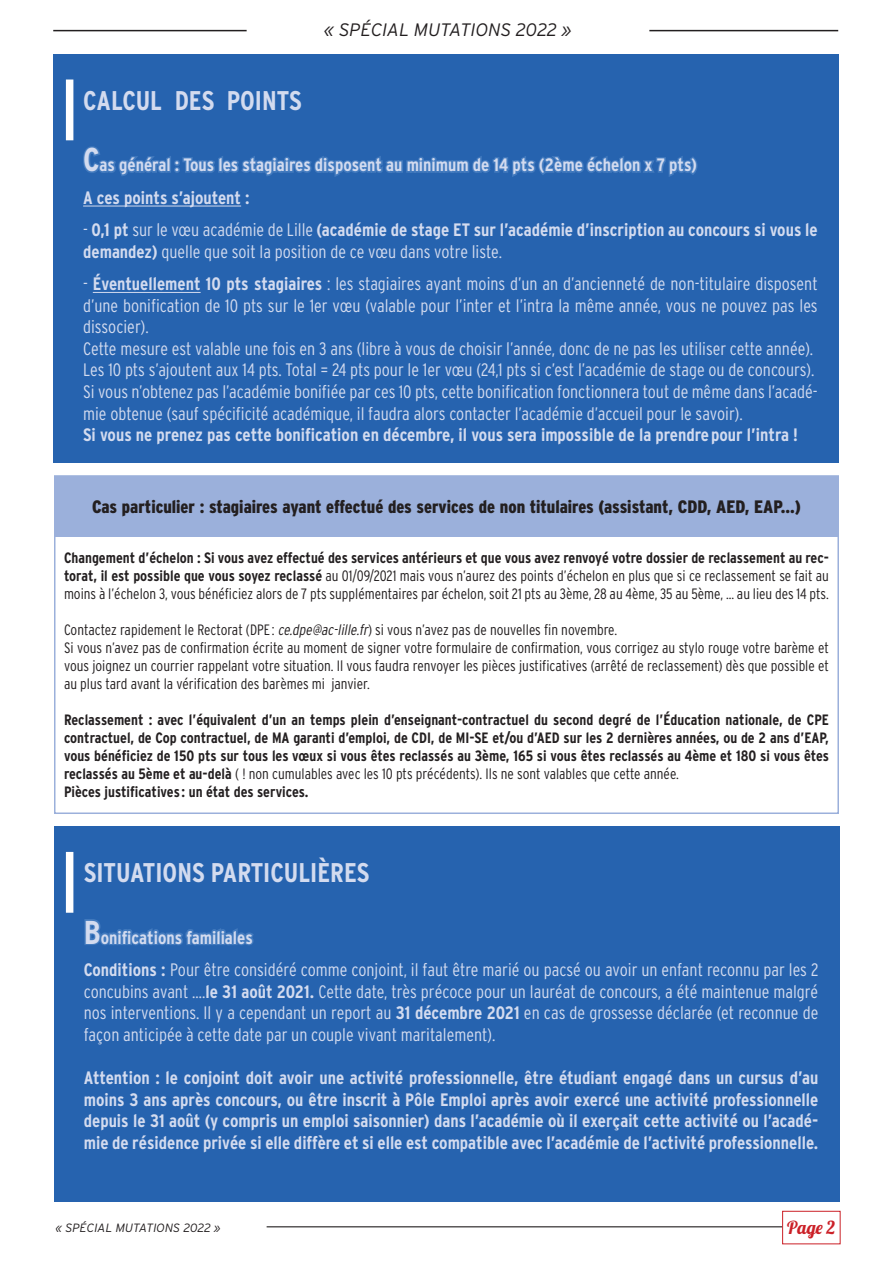
<style>
.page{position:relative;width:893px;height:1263px;background:#fff}
.page>*{position:absolute;margin:0;border:0;box-sizing:border-box;transform-origin:0 0}
.t1{font:700 condensed 27px "Interstate";color:#d3dbef}
.t2{font:300 condensed 18px/21.6px "Interstate";color:#d3dbef;text-align:justify}
.t3{font:700 condensed 18px/21.6px "Interstate";color:#d3dbef}
.t4{font:900 condensed 18px "Interstate";color:#231f20}
.t5{font:italic 300 18px "Interstate";color:#231f20}
.t6{font:18px "Lobster 1.4";color:#cb2027}
.t7{font:300 condensed 15px/18px "Interstate";color:#231f20;text-align:justify}
.t8{font:700 condensed 15px/18px "Interstate";color:#231f20;text-align:justify}
.t9{font:italic 300 12px "Interstate";color:#231f20}
.s1{font-size:33px}
.s2{font-weight:300}
.s3{font-weight:700}
.s4{font-style:italic}
</style>
<div class="page">
<hr style="left:59px;top:1226px;width:723px;height:1px;background:#231f20">
<div style="left:55px;top:1212px;width:211px;height:31px;background:#fff"></div>
<div style="left:782px;top:1211px;width:58px;height:33px;border:1px solid #cb2027"></div>
<div style="left:53px;top:54px;width:786px;height:408px;background:#2663af"></div>
<hr style="left:83px;top:206px;width:158px;height:1px;background:#d3dbef">
<hr style="left:93px;top:292px;width:108px;height:1px;background:#d3dbef">
<svg style="left:83px;top:146px;width:615px;height:31px"></svg>
<div style="left:54px;top:826px;width:786px;height:376px;background:#2663af"></div>
<svg style="left:84px;top:919px;width:170px;height:26px"></svg>
<div style="left:66px;top:80px;width:7px;height:60px;background:#fff"></div>
<div style="left:66px;top:852px;width:7px;height:61px;background:#fff"></div>
<div style="left:55px;top:476px;width:783px;height:60px;background:#9bb0db"></div>
<div style="left:54px;top:475px;width:785px;height:62px;border:2px solid #9bb0db"></div>
<div style="left:54px;top:535px;width:785px;height:279px;border:2px solid #9bb0db"></div>
<hr style="left:53px;top:30px;width:785px;height:1px;background:#231f20">
<div style="left:247px;top:14px;width:402px;height:31px;background:#fff"></div>
<p class="t5" style="left:324px;top:19px;width:249px">« SPÉCIAL MUTATIONS 2022 »</p>
<p class="t1" style="left:83px;top:85px;width:220px">CALCUL DES POINTS</p>
<p class="t3" style="left:83px;top:154px;width:615px"><span class="s1">C</span>as général : Tous les stagiaires disposent au minimum de 14 pts (2ème échelon x 7 pts)</p>
<p class="t3" style="left:83px;top:186px;width:168px">A ces points s’ajoutent :</p>
<p class="t3" style="left:83px;top:219px;width:736px"><span class="s2">-</span> 0,1 pt <span class="s2">sur le vœu académie de Lille</span> (académie de stage ET sur l’académie d’inscription au concours si vous le demandez) <span class="s2">quelle que soit la position de ce vœu dans votre liste.</span></p>
<p class="t2" style="left:83px;top:273px;width:736px">- <span class="s3">Éventuellement 10 pts stagiaires</span> : les stagiaires ayant moins d’un an d’ancienneté de non-titulaire disposent d’une bonification de 10 pts sur le 1er vœu (valable pour l’inter et l’intra la même année, vous ne pouvez pas les dissocier).</p>
<p class="t2" style="left:83px;top:338px;width:731px">Cette mesure est valable une fois en 3 ans (libre à vous de choisir l’année, donc de ne pas les utiliser cette année).</p>
<p class="t2" style="left:83px;top:359px;width:733px">Les 10 pts s’ajoutent aux 14 pts. Total = 24 pts pour le 1er vœu (24,1 pts si c’est l’académie de stage ou de concours).</p>
<p class="t2" style="left:83px;top:381px;width:736px">Si vous n’obtenez pas l’académie bonifiée par ces 10 pts, cette bonification fonctionnera tout de même dans l’acadé&shy;mie obtenue (sauf spécificité académique, il faudra alors contacter l’académie d’accueil pour le savoir).</p>
<p class="t3" style="left:83px;top:424px;width:716px">Si vous ne prenez pas cette bonification en décembre, il vous sera impossible de la prendre pour l’intra !</p>
<p class="t4" style="left:92px;top:496px;width:710px">Cas particulier : stagiaires ayant effectué des services de non titulaires (assistant, CDD, AED, EAP...)</p>
<p class="t7" style="left:64px;top:549px;width:766px"><span class="s3">Changement d’échelon : Si vous avez effectué des services antérieurs et que vous avez renvoyé votre dossier de reclassement au rec&shy;torat, il est possible que vous soyez reclassé</span> au 01/09/2021 mais vous n’aurez des points d’échelon en plus que si ce reclassement se fait au moins à l’échelon 3, vous bénéficiez alors de 7 pts supplémentaires par échelon, soit 21 pts au 3ème, 28 au 4ème, 35 au 5ème, ... au lieu des 14 pts.</p>
<p class="t7" style="left:64px;top:621px;width:555px">Contactez rapidement le Rectorat (DPE : <span class="s4">ce.dpe@ac-lille.fr</span>) si vous n’avez pas de nouvelles fin novembre.</p>
<p class="t7" style="left:64px;top:639px;width:766px">Si vous n’avez pas de confirmation écrite au moment de signer votre formulaire de confirmation, vous corrigez au stylo rouge votre barème et vous joignez un courrier rappelant votre situation. Il vous faudra renvoyer les pièces justificatives (arrêté de reclassement) dès que possible et au plus tard avant la vérification des barèmes mi janvier.</p>
<p class="t8" style="left:64px;top:711px;width:767px">Reclassement : avec l’équivalent d’un an temps plein d’enseignant-contractuel du second degré de l’Éducation nationale, de CPE contractuel, de Cop contractuel, de MA garanti d’emploi, de CDI, de MI-SE et/ou d’AED sur les 2 dernières années, ou de 2 ans d’EAP, vous bénéficiez de 150 pts sur tous les vœux si vous êtes reclassés au 3ème, 165 si vous êtes reclassés au 4ème et 180 si vous êtes reclassés au 5ème et au-delà <span class="s2">( ! non cumulables avec les 10 pts précédents). Ils ne sont valables que cette année.</span></p>
<p class="t8" style="left:64px;top:783px;width:246px">Pièces justificatives : un état des services.</p>
<p class="t1" style="left:84px;top:858px;width:287px">SITUATIONS PARTICULIÈRES</p>
<p class="t3" style="left:84px;top:926px;width:171px"><span class="s1">B</span>onifications familiales</p>
<p class="t2" style="left:84px;top:959px;width:736px"><span class="s3">Conditions :</span> Pour être considéré comme conjoint, il faut être marié ou pacsé ou avoir un enfant reconnu par les 2 concubins avant ….<span class="s3">le 31 août 2021.</span> Cette date, très précoce pour un lauréat de concours, a été maintenue malgré nos interventions. Il y a cependant un report au <span class="s3">31 décembre 2021</span> en cas de grossesse déclarée (et reconnue de façon anticipée à cette date par un couple vivant maritalement).</p>
<p class="t3" style="left:84px;top:1067px;width:736px;text-align:justify">Attention : le conjoint doit avoir une activité professionnelle, être étudiant engagé dans un cursus d’au moins 3 ans après concours, ou être inscrit à Pôle Emploi après avoir exercé une activité professionnelle depuis le 31 août (y compris un emploi saisonnier) dans l’académie où il exerçait cette activité ou l’acadé&shy;mie de résidence privée si elle diffère et si elle est compatible avec l’académie de l’activité professionnelle.</p>
<p class="t9" style="left:56px;top:1221px;width:167px">« SPÉCIAL MUTATIONS 2022 »</p>
<p class="t6" style="left:787px;top:1216px;width:50px">Page 2</p>
</div>
